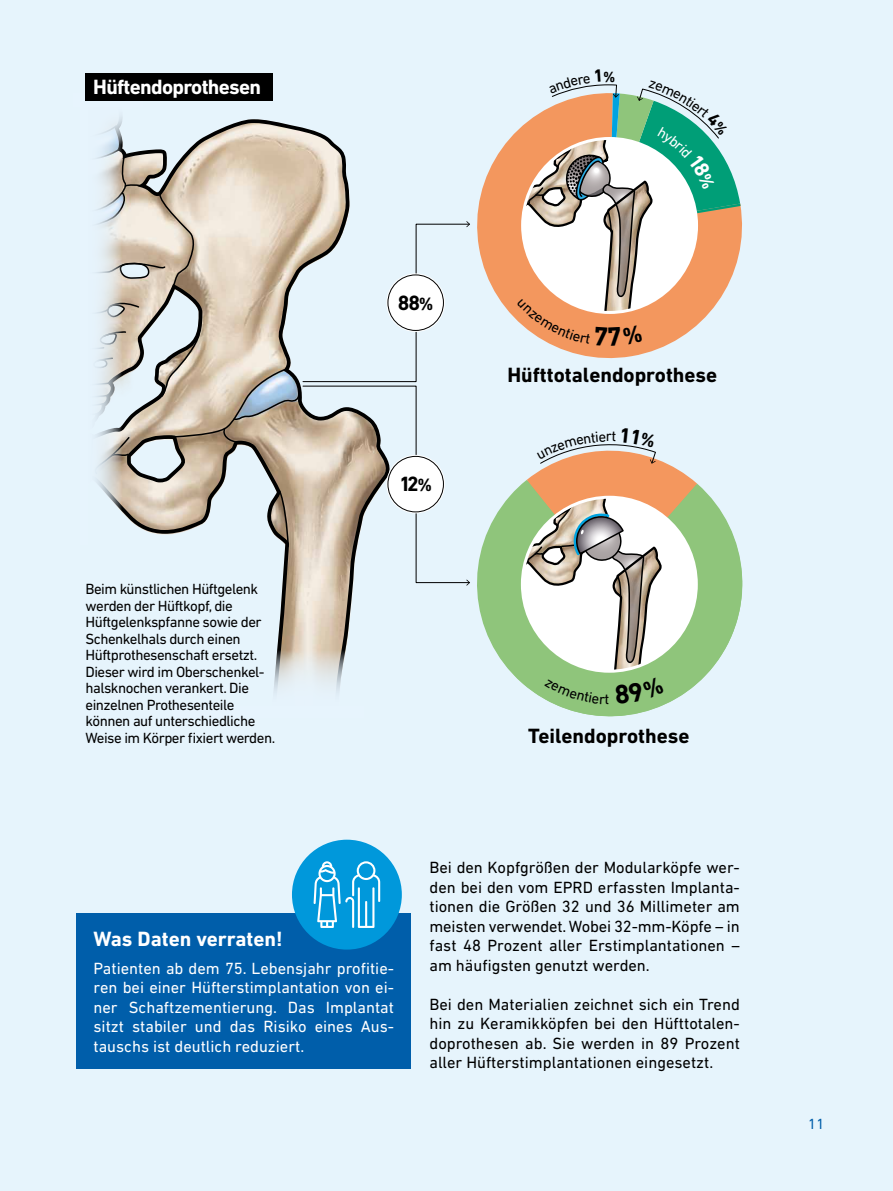
<style>
.page{position:relative;width:893px;height:1191px;background:#e6f4fc}
.page>*{position:absolute;margin:0;border:0;box-sizing:border-box;transform-origin:0 0}
.t1{font:700 21px "DIN Next LT Pro";color:#000}
.t2{font:700 21px "DIN Next LT Pro";color:#fff}
.t3{font:700 21px "DIN Next LT Pro";letter-spacing:-.035em;color:#fff}
.t4{font:16.5px/19.5px "DIN Next LT Pro";color:#000;text-align:justify}
.t5{font:16.5px/19.5px "DIN Next LT Pro";color:#fff;text-align:justify}
.t6{font:15px/16.5px "DIN Next LT Pro";letter-spacing:-.035em;color:#000}
.t7{font:15px "DIN Next LT Pro";color:#005eaa}
.s1{font-size:18px}
</style>
<div class="page">
<div style="left:77px;top:913px;width:334px;height:50px;background:#005eaa"></div>
<div style="left:77px;top:944px;width:334px;height:124px;background:#005eaa"></div>
<div style="left:292px;top:839px;width:110px;height:110px;background:#0098db;border-radius:50%"></div>
<svg style="left:314px;top:861px;width:66px;height:67px"></svg>
<svg style="left:232px;top:119px;width:121px;height:515px"></svg>
<svg style="left:274px;top:634px;width:74px;height:58px"></svg>
<div style="left:85px;top:73px;width:188px;height:27px;background:#000"></div>
<svg style="left:97px;top:124px;width:370px;height:461px"></svg>
<div style="left:388px;top:275px;width:55px;height:55px;background:#fff;border-radius:50%"></div>
<div style="left:386px;top:273px;width:59px;height:59px;border:3px solid #fff;border-radius:50%"></div>
<div style="left:388px;top:274px;width:56px;height:57px;border:1px solid #000;border-radius:50%"></div>
<div style="left:388px;top:456px;width:55px;height:56px;background:#fff;border-radius:50%"></div>
<div style="left:386px;top:455px;width:59px;height:58px;border:3px solid #fff;border-radius:50%"></div>
<div style="left:388px;top:456px;width:56px;height:56px;border:1px solid #000;border-radius:50%"></div>
<svg style="left:459px;top:460px;width:8px;height:125px"></svg>
<svg style="left:467px;top:131px;width:200px;height:228px"></svg>
<svg style="left:462px;top:480px;width:281px;height:237px"></svg>
<svg style="left:522px;top:444px;width:175px;height:260px;background:#cdcaaf"></svg>
<svg style="left:517px;top:84px;width:225px;height:261px"></svg>
<p class="t3" style="left:93px;top:75px;width:169px">Hüftendoprothesen</p>
<p class="t6" style="left:85px;top:581px;width:191px">Beim künstlichen Hüftgelenk werden der Hüftkopf, die<br>Hüftgelenkspfanne sowie der<br>Schenkelhals durch einen<br>Hüftprothesenschaft ersetzt.<br>Dieser wird im Oberschenkel&shy;halsknochen verankert. Die einzelnen Prothesenteile können auf unterschiedliche<br>Weise im Körper fixiert werden.</p>
<p class="t1" style="left:398px;top:291px;width:37px">88<span class="s1">%</span></p>
<p class="t1" style="left:399px;top:471px;width:35px">12<span class="s1">%</span></p>
<p class="t1" style="left:507px;top:363px;width:211px">Hüfttotalendoprothese</p>
<p class="t6" style="left:606px;top:428px;width:8px">r</p>
<p class="t1" style="left:528px;top:723px;width:163px">Teilendoprothese</p>
<p class="t2" style="left:94px;top:926px;width:191px">Was Daten verraten!</p>
<p class="t5" style="left:94px;top:958px;width:302px">Patienten ab dem 75. Lebensjahr profitie&shy;ren bei einer Hüfterstimplantation von ei&shy;ner Schaftzementierung. Das Implantat sitzt stabiler und das Risiko eines Aus&shy;tauschs ist deutlich reduziert.</p>
<p class="t4" style="left:429px;top:857px;width:312px">Bei den Kopfgrößen der Modularköpfe wer&shy;den bei den vom EPRD erfassten Implanta&shy;tionen die Größen 32 und 36 Millimeter am meisten verwendet. Wobei 32-mm-Köpfe – in fast 48 Prozent aller Erstimplantationen – am häufigsten genutzt werden.</p>
<p class="t4" style="left:429px;top:994px;width:312px">Bei den Materialien zeichnet sich ein Trend hin zu Keramikköpfen bei den Hüfttotalen&shy;doprothesen ab. Sie werden in 89 Prozent aller Hüfterstimplantationen eingesetzt.</p>
<p class="t7" style="left:808px;top:1115px;width:18px">11</p>
</div>
